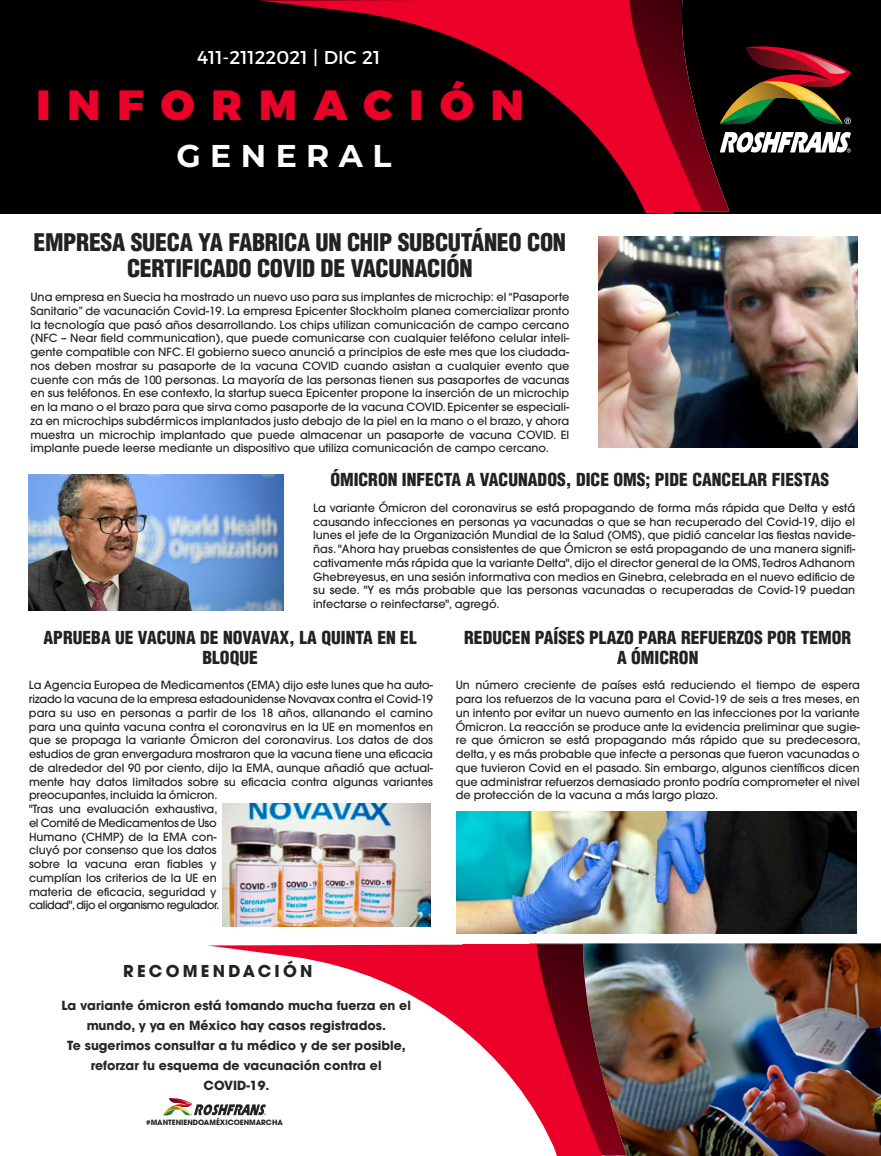
<style>
.page{position:relative;width:881px;height:1156px;background:#fff}
.page>*{position:absolute;margin:0;border:0;box-sizing:border-box;transform-origin:0 0}
.t1{font:900 42.12px "Montserrat";letter-spacing:.4em;color:#ea0029}
.t2{font:700 31.5px "Montserrat";letter-spacing:.3em;color:#fff}
.t3{font:900 condensed 23.75px/26.2px "Helvetica";letter-spacing:-.015em;color:#222221;text-align:center}
.t4{font:18.62px "Montserrat";color:#fff}
.t5{font:900 condensed 17.5px/20px "Helvetica";color:#222221;text-align:center}
.t6{font:700 16.25px "Avant Garde";letter-spacing:.2em;color:#222221}
.t7{font:700 12.5px/20px "Avant Garde";color:#272725;text-align:center}
.t8{font:500 11.25px/13.8px "Avant Garde";color:#222221;text-align:justify}
.t9{font:700 7.25px "Avant Garde";color:#222221}
</style>
<div class="page">
<img style="left:598px;top:236px;width:259px;height:212px">
<img style="left:29px;top:474px;width:255px;height:136px">
<svg style="left:163px;top:1098px;width:44px;height:17px"></svg>
<img style="left:529px;top:943px;width:351px;height:213px">
<img style="left:626px;top:944px;width:113px;height:211px">
<img style="left:583px;top:944px;width:43px;height:211px">
<svg style="left:207px;top:944px;width:376px;height:212px"></svg>
<div style="left:0;top:0;width:880px;height:214px;background:#000"></div>
<svg style="left:674px;top:0;width:176px;height:211px"></svg>
<svg style="left:259px;top:0;width:415px;height:214px"></svg>
<img style="left:456px;top:811px;width:399px;height:122px">
<img style="left:223px;top:804px;width:207px;height:122px">
<h3 class="t4" style="left:197px;top:42px;width:185px">411-21122021 | DIC 21</h3>
<h1 class="t1" style="left:37px;top:70px;width:488px">INFORMACIÓN</h1>
<h2 class="t2" style="left:176px;top:133px;width:216px">GENERAL</h2>
<h3 class="t3" style="left:33px;top:229px;width:534px">EMPRESA SUECA YA FABRICA UN CHIP SUBCUTÁNEO CON<br>CERTIFICADO COVID DE VACUNACIÓN</h3>
<p class="t8" style="left:30px;top:290px;width:540px">Una empresa en Suecia ha mostrado un nuevo uso para sus implantes de microchip: el “Pasaporte Sanitario” de vacunación Covid-19. La empresa Epicenter Stockholm planea comercializar pronto la tecnología que pasó años desarrollando. Los chips utilizan comunicación de campo cercano (NFC – Near field communication), que puede comunicarse con cualquier teléfono celular inteli&shy;gente compatible con NFC. El gobierno sueco anunció a principios de este mes que los ciudada&shy;nos deben mostrar su pasaporte de la vacuna COVID cuando asistan a cualquier evento que cuente con más de 100 personas. La mayoría de las personas tienen sus pasaportes de vacunas en sus teléfonos. En ese contexto, la startup sueca Epicenter propone la inserción de un microchip en la mano o el brazo para que sirva como pasaporte de la vacuna COVID. Epicenter se especiali&shy;za en microchips subdérmicos implantados justo debajo de la piel en la mano o el brazo, y ahora muestra un microchip implantado que puede almacenar un pasaporte de vacuna COVID. El implante puede leerse mediante un dispositivo que utiliza comunicación de campo cercano.</p>
<h3 class="t5" style="left:330px;top:470px;width:500px">ÓMICRON INFECTA A VACUNADOS, DICE OMS; PIDE CANCELAR FIESTAS</h3>
<p class="t8" style="left:313px;top:501px;width:543px">La variante Ómicron del coronavirus se está propagando de forma más rápida que Delta y está causando infecciones en personas ya vacunadas o que se han recuperado del Covid-19, dijo el lunes el jefe de la Organización Mundial de la Salud (OMS), que pidió cancelar las fiestas navide&shy;ñas. "Ahora hay pruebas consistentes de que Ómicron se está propagando de una manera signifi&shy;cativamente más rápida que la variante Delta", dijo el director general de la OMS, Tedros Adhanom Ghebreyesus, en una sesión informativa con medios en Ginebra, celebrada en el nuevo edificio de su sede. "Y es más probable que las personas vacunadas o recuperadas de Covid-19 puedan infectarse o reinfectarse", agregó.</p>
<h3 class="t5" style="left:44px;top:627px;width:374px">APRUEBA UE VACUNA DE NOVAVAX, LA QUINTA EN EL<br>BLOQUE</h3>
<p class="t8" style="left:29px;top:678px;width:405px;text-align:left">La Agencia Europea de Medicamentos (EMA) dijo este lunes que ha auto&shy;rizado la vacuna de la empresa estadounidense Novavax contra el Covid-19 para su uso en personas a partir de los 18 años, allanando el camino para una quinta vacuna contra el coronavirus en la UE en momentos en que se propaga la variante Ómicron del coronavirus. Los datos de dos estudios de gran envergadura mostraron que la vacuna tiene una eficacia de alrededor del 90 por ciento, dijo la EMA, aunque añadió que actual&shy;mente hay datos limitados sobre su eficacia contra algunas variantes preocupantes, incluida la ómicron.<br>"Tras una evaluación exhaustiva,<br>el Comité de Medicamentos de Uso<br>Humano (CHMP) de la EMA con-<br>cluyó por consenso que los datos<br>sobre la vacuna eran fiables y<br>cumplían los criterios de la UE en<br>materia de eficacia, seguridad y<br>calidad", dijo el organismo regulador.</p>
<h3 class="t5" style="left:464px;top:627px;width:388px">REDUCEN PAÍSES PLAZO PARA REFUERZOS POR TEMOR<br>A ÓMICRON</h3>
<p class="t8" style="left:455px;top:678px;width:406px">Un número creciente de países está reduciendo el tiempo de espera para los refuerzos de la vacuna para el Covid-19 de seis a tres meses, en un intento por evitar un nuevo aumento en las infecciones por la variante Ómicron. La reacción se produce ante la evidencia preliminar que sugie&shy;re que ómicron se está propagando más rápido que su predecesora, delta, y es más probable que infecte a personas que fueron vacunadas o que tuvieron Covid en el pasado. Sin embargo, algunos científicos dicen que administrar refuerzos demasiado pronto podría comprometer el nivel de protección de la vacuna a más largo plazo.</p>
<h3 class="t6" style="left:123px;top:960px;width:191px">RECOMENDACIÓN</h3>
<p class="t7" style="left:61px;top:995px;width:351px">La variante ómicron está tomando mucha fuerza en el mundo, y ya en México hay casos registrados.<br>Te sugerimos consultar a tu médico y de ser posible, reforzar tu esquema de vacunación contra el COVID-19.</p>
<p class="t9" style="left:146px;top:1117px;width:138px">#MANTENIENDOAMÉXICOENMARCHA</p>
</div>
